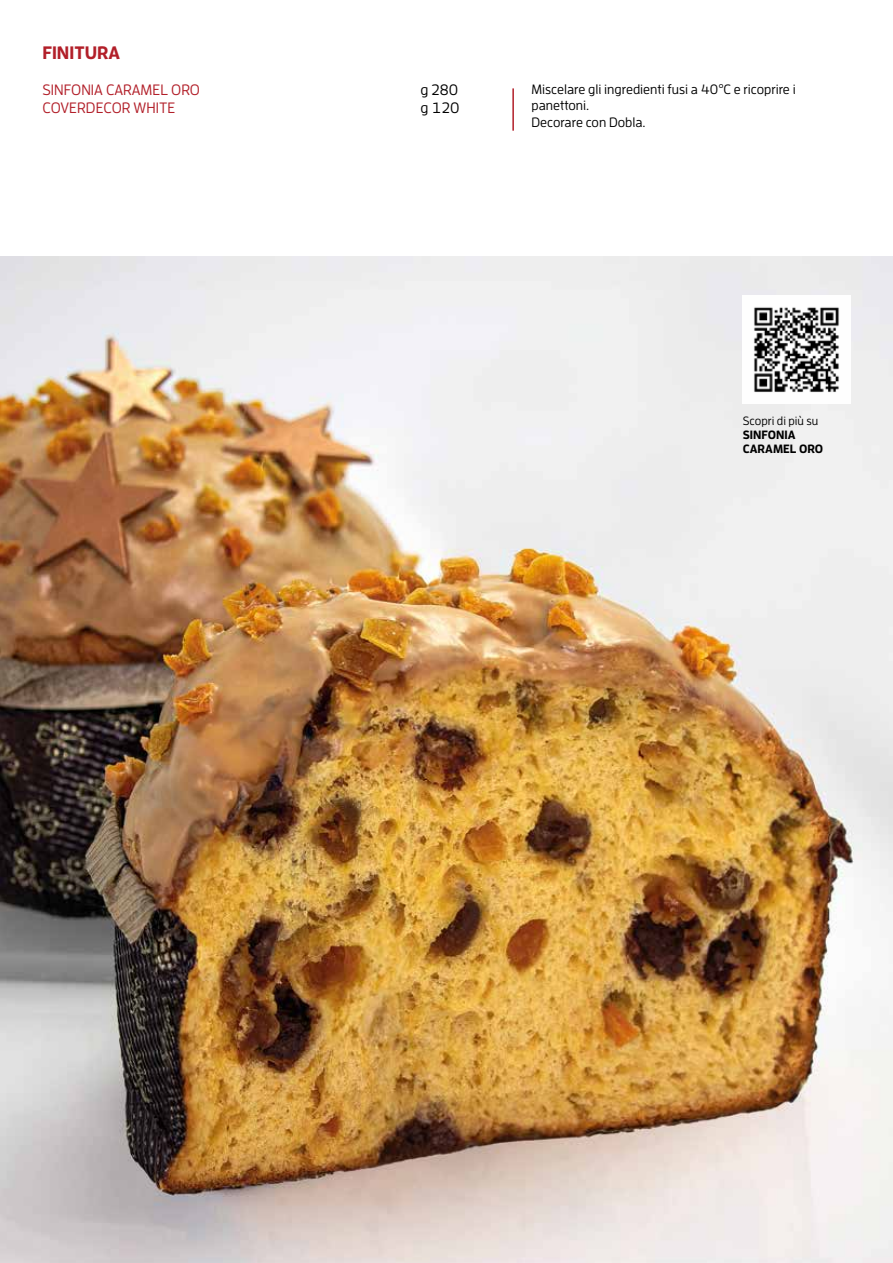
<style>
.page{position:relative;width:893px;height:1263px;background:#fff}
.page>*{position:absolute;margin:0;border:0;box-sizing:border-box;transform-origin:0 0}
.t1{font:700 18px "Enzo Pro";color:#b21f29}
.t2{font:500 15px "Enzo Pro";color:#b21f29}
.t3{font:500 15px "Enzo Pro";color:#000}
.t4{font:500 13.5px/16.2px "Enzo Pro";color:#000}
.t5{font:700 12px/14.4px "Enzo Pro";color:#000}
.t6{font:500 12px "Enzo Pro";color:#000}
</style>
<div class="page">
<hr style="left:512px;top:88px;width:2px;height:43px;background:#b21f29">
<img style="left:0;top:257px;width:893px;height:1006px">
<img style="left:743px;top:296px;width:107px;height:107px">
<h1 class="t1" style="left:43px;top:42px;width:79px">FINITURA</h1>
<p class="t2" style="left:43px;top:81px;width:159px">SINFONIA CARAMEL ORO</p>
<p class="t3" style="left:421px;top:81px;width:39px">g 280</p>
<p class="t2" style="left:43px;top:99px;width:134px">COVERDECOR WHITE</p>
<p class="t3" style="left:421px;top:99px;width:40px">g 120</p>
<p class="t4" style="left:531px;top:81px;width:266px">Miscelare gli ingredienti fusi a 40°C e ricoprire i panettoni.<br>Decorare con Dobla.</p>
<p class="t6" style="left:743px;top:413px;width:77px">Scopri di più su</p>
<p class="t5" style="left:743px;top:427px;width:82px">SINFONIA<br>CARAMEL ORO</p>
</div>
